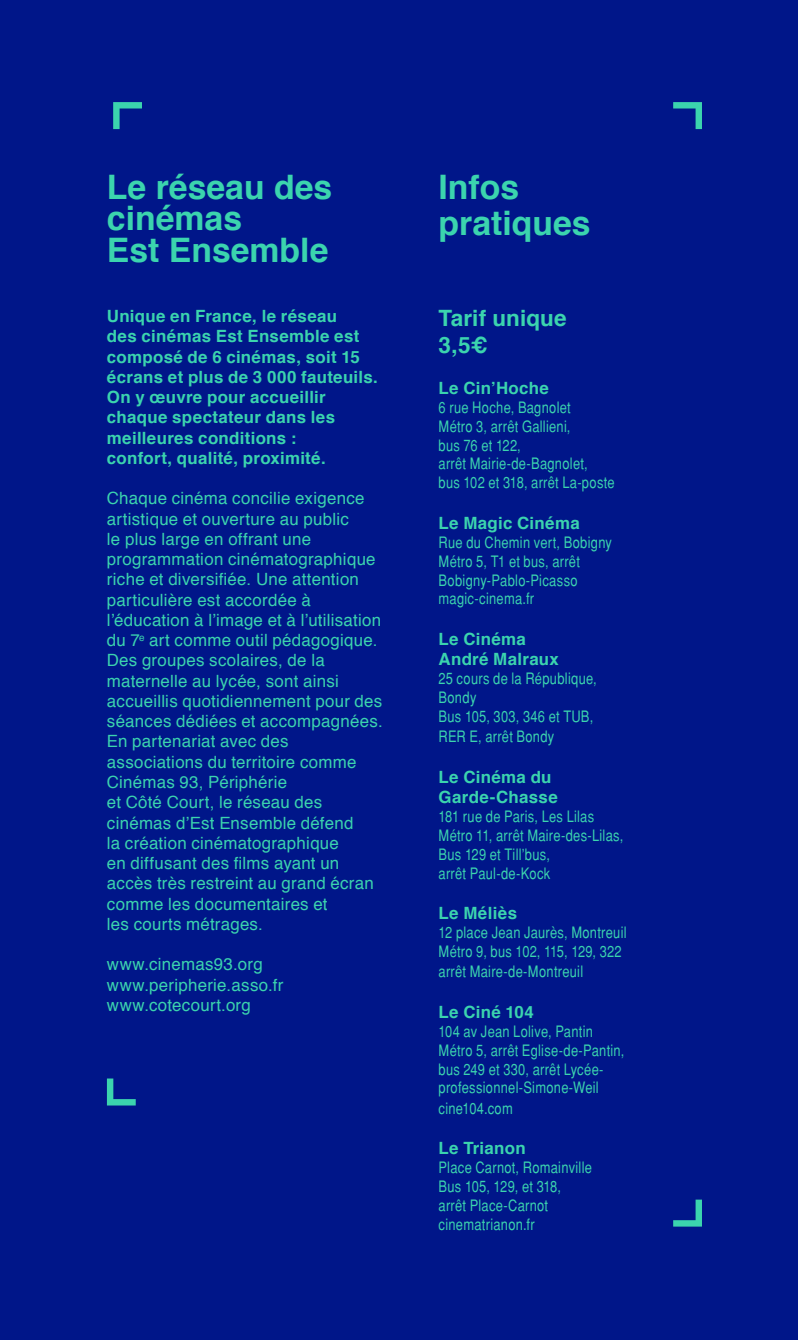
<style>
.page{position:relative;width:798px;height:1340px;background:#fff}
.page>*{position:absolute;margin:0;border:0;box-sizing:border-box;transform-origin:0 0}
.t1{font:700 33.75px/31.5px "Helvetica";color:#3bd4ae}
.t2{font:700 22.5px/27px "Helvetica";letter-spacing:.005em;color:#3bd4ae}
.t3{font:16.88px/20.2px "Helvetica";letter-spacing:.015em;color:#3bd4ae}
.t4{font:700 16.88px/20.2px "Helvetica";letter-spacing:.02em;color:#3bd4ae}
.t5{font:condensed 15.75px/18.9px "Helvetica";letter-spacing:.015em;color:#3bd4ae}
</style>
<div class="page">
<div style="left:0;top:0;width:797px;height:1339px;background:#001689"></div>
<svg style="left:113px;top:102px;width:29px;height:27px"></svg>
<svg style="left:107px;top:1078px;width:29px;height:27px"></svg>
<svg style="left:673px;top:102px;width:28px;height:27px"></svg>
<svg style="left:673px;top:1199px;width:28px;height:27px"></svg>
<h1 class="t1" style="left:107px;top:171px;width:227px">Le réseau des cinémas<br>Est Ensemble</h1>
<p class="t4" style="left:107px;top:306px;width:272px">Unique en France, le réseau<br>des cinémas Est Ensemble est composé de 6 cinémas, soit 15 écrans et plus de 3 000 fauteuils.<br>On y œuvre pour accueillir chaque spectateur dans les meilleures conditions :<br>confort, qualité, proximité.</p>
<p class="t3" style="left:107px;top:489px;width:277px">Chaque cinéma concilie exigence artistique et ouverture au public<br>le plus large en offrant une programmation cinématographique riche et diversifiée. Une attention particulière est accordée à l’éducation à l’image et à l’utilisation du 7<sup>e</sup> art comme outil pédagogique.<br>Des groupes scolaires, de la maternelle au lycée, sont ainsi accueillis quotidiennement pour des séances dédiées et accompagnées.<br>En partenariat avec des associations du territoire comme<br>Cinémas 93, Périphérie<br>et Côté Court, le réseau des cinémas d’Est Ensemble défend<br>la création cinématographique<br>en diffusant des films ayant un accès très restreint au grand écran comme les documentaires et<br>les courts métrages.</p>
<p class="t3" style="left:107px;top:954px;width:178px">www.cinemas93.org www.peripherie.asso.fr www.cotecourt.org</p>
<h1 class="t1" style="left:438px;top:169px;width:153px;line-height:36px">Infos pratiques</h1>
<h2 class="t2" style="left:438px;top:305px;width:130px">Tarif unique<br>3,5€</h2>
<p class="t4" style="left:438px;top:378px;width:112px">Le Cin’Hoche</p>
<p class="t5" style="left:438px;top:397px;width:177px">6 rue Hoche, Bagnolet<br>Métro 3, arrêt Gallieni,<br>bus 76 et 122,<br>arrêt Mairie-de-Bagnolet,<br>bus 102 et 318, arrêt La-poste</p>
<p class="t4" style="left:438px;top:513px;width:143px">Le Magic Cinéma</p>
<p class="t5" style="left:438px;top:532px;width:175px">Rue du Chemin vert, Bobigny<br>Métro 5, T1 et bus, arrêt<br>Bobigny-Pablo-Picasso magic-cinema.fr</p>
<p class="t4" style="left:438px;top:629px;width:122px">Le Cinéma<br>André Malraux</p>
<p class="t5" style="left:438px;top:668px;width:160px">25 cours de la République,<br>Bondy<br>Bus 105, 303, 346 et TUB,<br>RER E, arrêt Bondy</p>
<p class="t4" style="left:438px;top:767px;width:121px">Le Cinéma du<br>Garde-Chasse</p>
<p class="t5" style="left:438px;top:806px;width:186px">181 rue de Paris, Les Lilas<br>Métro 11, arrêt Maire-des-Lilas,<br>Bus 129 et Till’bus,<br>arrêt Paul-de-Kock</p>
<p class="t4" style="left:438px;top:903px;width:80px">Le Méliès</p>
<p class="t5" style="left:438px;top:922px;width:189px;line-height:19.6px">12 place Jean Jaurès, Montreuil<br>Métro 9, bus 102, 115, 129, 322 arrêt Maire-de-Montreuil</p>
<p class="t4" style="left:438px;top:1001px;width:97px">Le Ciné 104</p>
<p class="t5" style="left:438px;top:1021px;width:187px">104 av Jean Lolive, Pantin<br>Métro 5, arrêt Eglise-de-Pantin, bus 249 et 330, arrêt Lycée&shy;professionnel-Simone-Weil cine104.com</p>
<p class="t4" style="left:438px;top:1138px;width:89px">Le Trianon</p>
<p class="t5" style="left:438px;top:1157px;width:155px">Place Carnot, Romainville<br>Bus 105, 129, et 318, arrêt Place-Carnot cinematrianon.fr</p>
</div>
